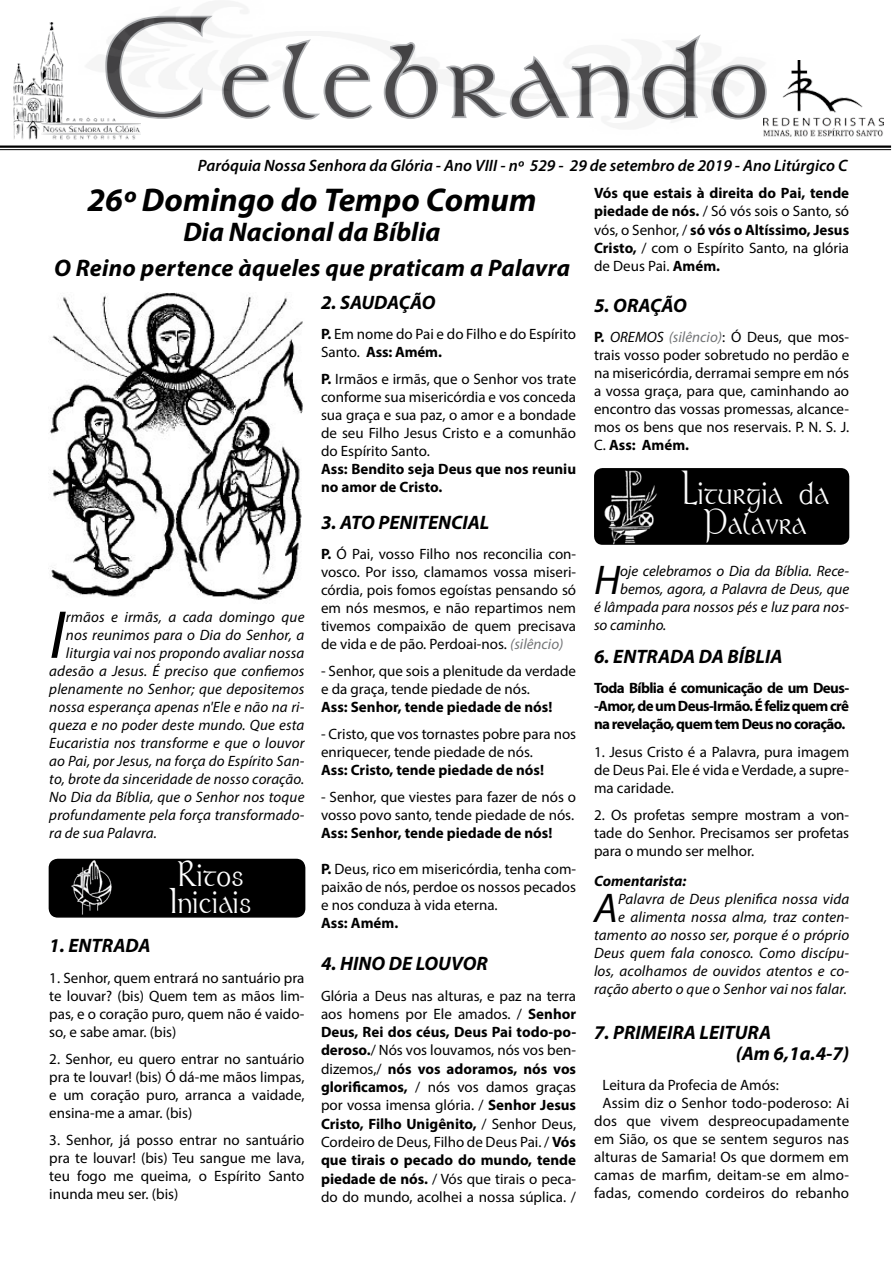
<style>
.page{position:relative;width:893px;height:1263px;background:#fff}
.page>*{position:absolute;margin:0;border:0;box-sizing:border-box;transform-origin:0 0}
.t1{font:123.45px "Stonehenge";letter-spacing:.08em;color:#3d3c3e}
.t2{font:italic 68.4px "Myriad Pro";color:#000}
.t3{font:italic 41.7px "Myriad Pro";color:#000}
.t4{font:35.7px/27px "Stonehenge";letter-spacing:.03em;color:#fff;scale:.86 1}
.t5{font:italic 700 33px "Myriad Pro";color:#000}
.t6{font:italic 700 27px "Myriad Pro";color:#000}
.t7{font:italic 700 24px "Myriad Pro";letter-spacing:.01em;color:#000}
.t8{font:italic 700 19.5px/21px "Myriad Pro";color:#000}
.t9{font:italic 600 16.5px "Myriad Pro";color:#000}
.t10{font:15px/18px "Myriad Pro";color:#000;text-align:justify}
.t11{font:italic 15px/18px "Myriad Pro";letter-spacing:.01em;color:#000;text-align:right}
.t12{font:700 15px/18.3px "Myriad Pro";color:#000;text-align:justify}
.t13{font:italic 700 15px "Myriad Pro";color:#000}
.s1{font-size:141px}
.s2{font-weight:700}
.s3{font-style:italic;color:#737577}
.s4{font-weight:400}
.s5{font-style:italic}
</style>
<div class="page">
<hr style="left:0;top:146px;width:891px;height:2px;background:#000">
<hr style="left:0;top:149px;width:891px;height:1px;background:#000">
<img style="left:132px;top:3px;width:632px;height:133px">
<img style="left:14px;top:22px;width:127px;height:117px">
<div style="left:49px;top:859px;width:256px;height:58px;background:#000;border-radius:9px"></div>
<div style="left:49px;top:859px;width:256px;height:58px;border:2px solid #000;border-radius:9px"></div>
<img style="left:70px;top:858px;width:43px;height:60px">
<div style="left:594px;top:468px;width:255px;height:77px;background:#000;border-radius:9px"></div>
<img style="left:603px;top:468px;width:59px;height:77px">
<img style="left:764px;top:61px;width:119px;height:76px">
<img style="left:49px;top:293px;width:254px;height:307px">
<h1 class="t1" style="left:103px;top:0;width:666px"><span class="s1">C</span>elebrando</h1>
<p class="t9" style="left:198px;top:155px;width:651px">Paróquia Nossa Senhora da Glória - Ano VIII - nº 529 - 29 de setembro de 2019 - Ano Litúrgico C</p>
<h3 class="t5" style="left:87px;top:179px;width:450px">26º Domingo do Tempo Comum</h3>
<h3 class="t6" style="left:183px;top:215px;width:259px">Dia Nacional da Bíblia</h3>
<h3 class="t7" style="left:54px;top:252px;width:517px">O Reino pertence àqueles que praticam a Palavra</h3>
<h3 class="t8" style="left:321px;top:291px;width:116px">2. SAUDAÇÃO</h3>
<p class="t10" style="left:321px;top:324px;width:257px"><span class="s2">P.</span> Em nome do Pai e do Filho e do Espírito<br>Santo. <span class="s2">Ass: Amém.</span></p>
<p class="t10" style="left:321px;top:369px;width:257px"><span class="s2">P.</span> Irmãos e irmãs, que o Senhor vos trate conforme sua misericórdia e vos conceda sua graça e sua paz, o amor e a bondade de seu Filho Jesus Cristo e a comunhão do Espírito Santo.</p>
<p class="t12" style="left:321px;top:459px;width:257px">Ass: Bendito seja Deus que nos reuniu no amor de Cristo.</p>
<h3 class="t8" style="left:321px;top:511px;width:170px">3. ATO PENITENCIAL</h3>
<p class="t10" style="left:321px;top:545px;width:257px"><span class="s2">P.</span> Ó Pai, vosso Filho nos reconcilia con&shy;vosco. Por isso, clamamos vossa miseri&shy;córdia, pois fomos egoístas pensando só em nós mesmos, e não repartimos nem tivemos compaixão de quem precisava de vida e de pão. Perdoai-nos. <span class="s3">(silêncio)</span></p>
<p class="t10" style="left:321px;top:662px;width:257px">- Senhor, que sois a plenitude da verdade e da graça, tende piedade de nós.</p>
<p class="t12" style="left:321px;top:697px;width:233px">Ass: Senhor, tende piedade de nós!</p>
<p class="t10" style="left:321px;top:725px;width:257px">- Cristo, que vos tornastes pobre para nos enriquecer, tende piedade de nós.</p>
<p class="t12" style="left:321px;top:760px;width:225px">Ass: Cristo, tende piedade de nós!</p>
<p class="t10" style="left:321px;top:788px;width:257px">- Senhor, que viestes para fazer de nós o vosso povo santo, tende piedade de nós.</p>
<p class="t12" style="left:321px;top:823px;width:233px">Ass: Senhor, tende piedade de nós!</p>
<p class="t10" style="left:321px;top:860px;width:257px"><span class="s2">P.</span> Deus, rico em misericórdia, tenha com&shy;paixão de nós, perdoe os nossos pecados e nos conduza à vida eterna.</p>
<p class="t12" style="left:321px;top:913px;width:79px">Ass: Amém.</p>
<h3 class="t8" style="left:321px;top:952px;width:168px">4. HINO DE LOUVOR</h3>
<p class="t10" style="left:321px;top:986px;width:257px">Glória a Deus nas alturas, e paz na terra aos homens por Ele amados. / <span class="s2">Senhor Deus, Rei dos céus, Deus Pai todo-po&shy;deroso.</span>/ Nós vos louvamos, nós vos ben&shy;dizemos,/ <span class="s2">nós vos adoramos, nós vos glorificamos,</span> / nós vos damos graças por vossa imensa glória. / <span class="s2">Senhor Jesus Cristo, Filho Unigênito,</span> / Senhor Deus, Cordeiro de Deus, Filho de Deus Pai. / <span class="s2">Vós que tirais o pecado do mundo, tende piedade de nós.</span> / Vós que tirais o peca&shy;do do mundo, acolhei a nossa súplica. /</p>
<h2 class="t2" style="left:49px;top:593px;width:17px">I</h2>
<p class="t11" style="left:66px;top:607px;width:240px">rmãos e irmãs, a cada domingo que</p>
<p class="t11" style="left:66px;top:625px;width:240px">nos reunimos para o Dia do Senhor, a</p>
<p class="t11" style="left:66px;top:643px;width:240px">liturgia vai nos propondo avaliar nossa</p>
<p class="t11" style="left:49px;top:661px;width:257px">adesão a Jesus. É preciso que confiemos</p>
<p class="t11" style="left:49px;top:679px;width:257px">plenamente no Senhor; que depositemos</p>
<p class="t11" style="left:49px;top:697px;width:257px">nossa esperança apenas n'Ele e não na ri-</p>
<p class="t11" style="left:49px;top:715px;width:257px">queza e no poder deste mundo. Que esta</p>
<p class="t11" style="left:49px;top:733px;width:257px">Eucaristia nos transforme e que o louvor</p>
<p class="t11" style="left:49px;top:751px;width:257px">ao Pai, por Jesus, na força do Espírito San-</p>
<p class="t11" style="left:49px;top:769px;width:257px">to, brote da sinceridade de nosso coração.</p>
<p class="t11" style="left:49px;top:787px;width:257px">No Dia da Bíblia, que o Senhor nos toque</p>
<p class="t11" style="left:49px;top:805px;width:257px">profundamente pela força transformado-</p>
<p class="t11" style="left:49px;top:823px;width:109px">ra de sua Palavra.</p>
<h3 class="t4" style="left:171px;top:862px;width:95px">Ritos<br>Iniciais</h3>
<h3 class="t8" style="left:49px;top:934px;width:103px">1. ENTRADA</h3>
<p class="t10" style="left:49px;top:969px;width:257px">1. Senhor, quem entrará no santuário pra te louvar? (bis) Quem tem as mãos lim&shy;pas, e o coração puro, quem não é vaido&shy;so, e sabe amar. (bis)</p>
<p class="t10" style="left:49px;top:1050px;width:257px">2. Senhor, eu quero entrar no santuário pra te louvar! (bis) Ó dá-me mãos limpas, e um coração puro, arranca a vaidade, ensina-me a amar. (bis)</p>
<p class="t10" style="left:49px;top:1131px;width:257px">3. Senhor, já posso entrar no santuário pra te louvar! (bis) Teu sangue me lava, teu fogo me queima, o Espírito Santo inunda meu ser. (bis)</p>
<p class="t12" style="left:594px;top:183px;width:257px">Vós que estais à direita do Pai, tende piedade de nós. <span class="s4">/ Só vós sois o Santo, só vós, o Senhor, /</span> só vós o Altíssimo, Jesus Cristo, <span class="s4">/ com o Espírito Santo, na glória de Deus Pai.</span> Amém.</p>
<h3 class="t8" style="left:594px;top:294px;width:94px">5. ORAÇÃO</h3>
<p class="t10" style="left:594px;top:327px;width:257px"><span class="s2">P.</span> <span class="s5">OREMOS</span> <span class="s3">(silêncio)</span>: Ó Deus, que mos&shy;trais vosso poder sobretudo no perdão e na misericórdia, derramai sempre em nós a vossa graça, para que, caminhando ao encontro das vossas promessas, alcance&shy;mos os bens que nos reservais. P. N. S. J.<br>C. <span class="s2">Ass: Amém.</span></p>
<h3 class="t4" style="left:683px;top:478px;width:171px;line-height:30px;text-align:center">Liturgia da<br>Palavra</h3>
<h3 class="t3" style="left:594px;top:554px;width:28px">H</h3>
<p class="t11" style="left:620px;top:561px;width:230px">oje celebramos o Dia da Bíblia. Rece-</p>
<p class="t11" style="left:620px;top:579px;width:230px">bemos, agora, a Palavra de Deus, que</p>
<p class="t11" style="left:594px;top:597px;width:257px">é lâmpada para nossos pés e luz para nos-</p>
<p class="t11" style="left:594px;top:615px;width:74px">so caminho.</p>
<h3 class="t8" style="left:594px;top:645px;width:190px">6. ENTRADA DA BÍBLIA</h3>
<p class="t12" style="left:594px;top:678px;width:257px">Toda Bíblia é comunicação de um Deus--Amor, de um Deus-Irmão. É feliz quem crê na revelação, quem tem Deus no coração.</p>
<p class="t10" style="left:594px;top:743px;width:257px">1. Jesus Cristo é a Palavra, pura imagem de Deus Pai. Ele é vida e Verdade, a supre&shy;ma caridade.</p>
<p class="t10" style="left:594px;top:806px;width:257px">2. Os profetas sempre mostram a von&shy;tade do Senhor. Precisamos ser profetas para o mundo ser melhor.</p>
<p class="t13" style="left:594px;top:871px;width:94px">Comentarista:</p>
<h3 class="t3" style="left:594px;top:882px;width:25px">A</h3>
<p class="t11" style="left:594px;top:890px;width:257px">Palavra de Deus plenifica nossa vida<br>e alimenta nossa alma, traz conten&shy;tamento ao nosso ser, porque é o próprio Deus quem fala conosco. Como discípu&shy;los, acolhamos de ouvidos atentos e co&shy;ração aberto o que o Senhor vai nos falar.</p>
<h3 class="t8" style="left:736px;top:1022px;width:115px;text-indent:-142px">7. PRIMEIRA LEITURA<br>(Am 6,1a.4-7)</h3>
<p class="t10" style="left:603px;top:1076px;width:178px">Leitura da Profecia de Amós:</p>
<p class="t10" style="left:603px;top:1094px;width:248px">Assim diz o Senhor todo-poderoso: Ai</p>
<p class="t10" style="left:594px;top:1112px;width:257px">dos que vivem despreocupadamente</p>
<p class="t10" style="left:594px;top:1130px;width:257px">em Sião, os que se sentem seguros nas</p>
<p class="t10" style="left:594px;top:1148px;width:257px">alturas de Samaria! Os que dormem em</p>
<p class="t10" style="left:594px;top:1166px;width:257px">camas de marfim, deitam-se em almo-</p>
<p class="t10" style="left:594px;top:1184px;width:257px">fadas, comendo cordeiros do rebanho</p>
</div>
